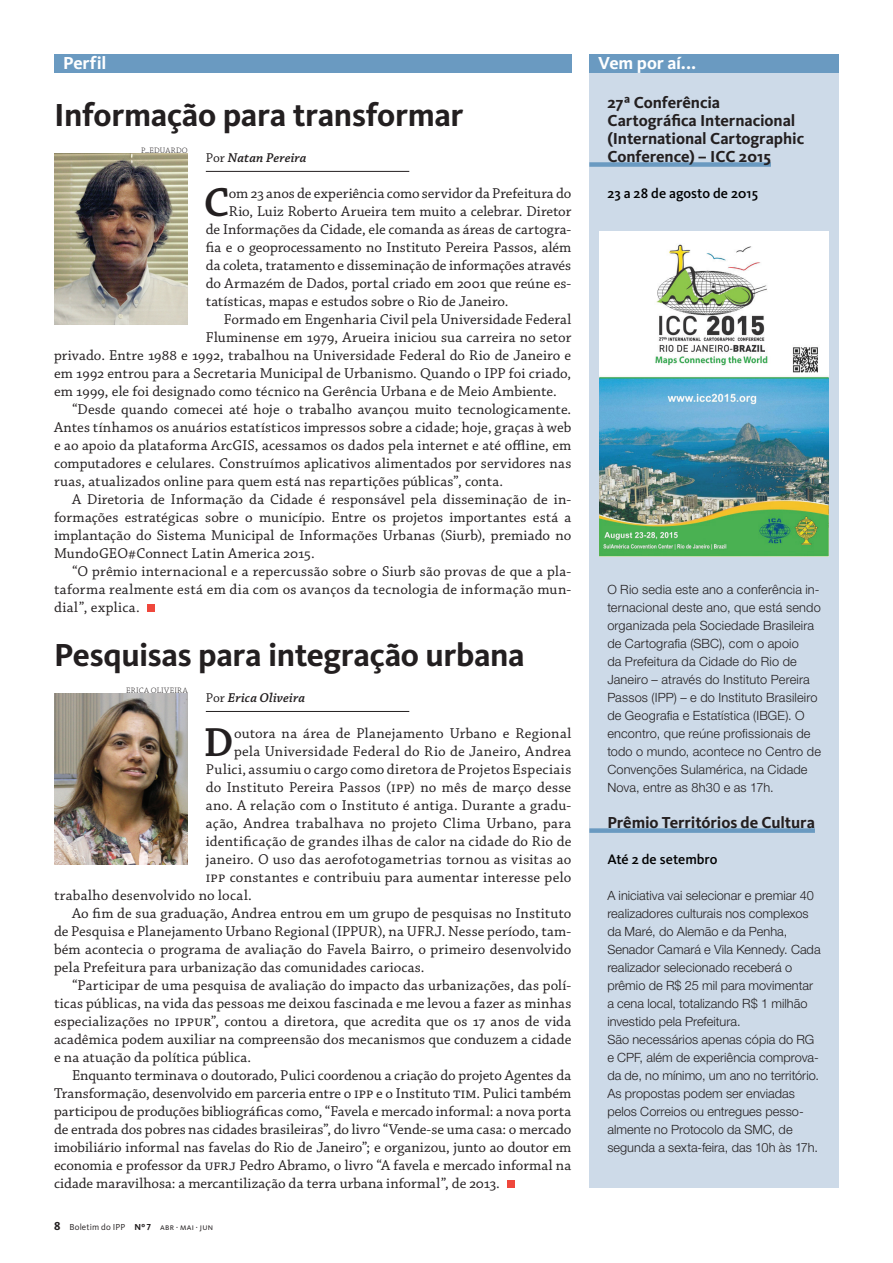
<style>
.page{position:relative;width:893px;height:1263px;background:#fff}
.page>*{position:absolute;margin:0;border:0;box-sizing:border-box;transform-origin:0 0}
.t1{font:600 42.75px "Chaparral Pro";color:#231f20}
.t2{font:700 33px "Kievit";letter-spacing:-.01em;color:#231f20}
.t3{font:700 18px "Kievit";letter-spacing:-.01em;color:#fff}
.t4{font:700 16.5px/18px "Kievit";letter-spacing:-.005em;color:#231f20}
.t5{font:15px "Chaparral Pro";letter-spacing:.01em;color:#231f20}
.t6{font:15px "Chaparral Pro";letter-spacing:.03em;color:#231f20}
.t7{font:500 14.25px "Kievit";color:#000}
.t8{font:italic 600 13.5px "Chaparral Pro";letter-spacing:.01em;color:#231f20}
.t9{font:300 12.75px/18px "Helvetica Neue LT Std";letter-spacing:.005em;color:#231f20}
.t10{font:9px "Kievit";letter-spacing:.015em;color:#231f20}
.t11{font:300 8.25px "Chaparral Pro";letter-spacing:.055em;color:#231f20}
.s1{font-weight:400;font-style:normal}
.s2{font-family:"Kievit Bold SC";font-size:12px}
.s3{font-family:"Kievit Bold SC"}
.s4{font-family:"Kievit Regular SC"}
</style>
<div class="page">
<div style="left:54px;top:54px;width:517px;height:18px;background:#6a9ac1"></div>
<div style="left:589px;top:72px;width:250px;height:1116px;background:#cddae8"></div>
<div style="left:589px;top:162px;width:182px;height:5px;background:#6a9ac1"></div>
<div style="left:589px;top:828px;width:226px;height:5px;background:#6a9ac1"></div>
<div style="left:589px;top:54px;width:250px;height:18px;background:#6a9ac1"></div>
<hr style="left:206px;top:711px;width:203px;height:1px;background:#231f20">
<div style="left:507px;top:1181px;width:8px;height:7px;background:#ef473c"></div>
<hr style="left:206px;top:171px;width:203px;height:1px;background:#231f20">
<div style="left:148px;top:604px;width:7px;height:8px;background:#ef473c"></div>
<img style="left:54px;top:153px;width:134px;height:171px">
<img style="left:54px;top:693px;width:134px;height:171px">
<img style="left:599px;top:231px;width:230px;height:325px">
<p class="t3" style="left:63px;top:53px;width:45px">Perfil</p>
<h2 class="t2" style="left:54px;top:96px;width:411px">Informação para transformar</h2>
<p class="t11" style="left:141px;top:146px;width:48px">P_EDUARDO</p>
<p class="t8" style="left:206px;top:150px;width:102px"><span class="s1">Por</span> Natan Pereira</p>
<h1 class="t1" style="left:204px;top:178px;width:27px">C</h1>
<p class="t5" style="left:229px;top:185px;width:344px">om 23 anos de experiência como servidor da Prefeitura do</p>
<p class="t5" style="left:229px;top:203px;width:344px">Rio, Luiz Roberto Arueira tem muito a celebrar. Diretor</p>
<p class="t5" style="left:206px;top:221px;width:367px">de Informações da Cidade, ele comanda as áreas de cartogra-</p>
<p class="t5" style="left:206px;top:239px;width:367px">fia e o geoprocessamento no Instituto Pereira Passos, além</p>
<p class="t5" style="left:206px;top:257px;width:367px">da coleta, tratamento e disseminação de informações através</p>
<p class="t5" style="left:206px;top:275px;width:367px">do Armazém de Dados, portal criado em 2001 que reúne es-</p>
<p class="t5" style="left:206px;top:293px;width:304px">tatísticas, mapas e estudos sobre o Rio de Janeiro.</p>
<p class="t5" style="left:224px;top:311px;width:349px">Formado em Engenharia Civil pela Universidade Federal</p>
<p class="t5" style="left:206px;top:329px;width:367px">Fluminense em 1979, Arueira iniciou sua carreira no setor</p>
<p class="t5" style="left:54px;top:347px;width:519px">privado. Entre 1988 e 1992, trabalhou na Universidade Federal do Rio de Janeiro e</p>
<p class="t5" style="left:54px;top:365px;width:519px">em 1992 entrou para a Secretaria Municipal de Urbanismo. Quando o IPP foi criado,</p>
<p class="t5" style="left:54px;top:383px;width:504px">em 1999, ele foi designado como técnico na Gerência Urbana e de Meio Ambiente.</p>
<p class="t5" style="left:72px;top:401px;width:501px">“Desde quando comecei até hoje o trabalho avançou muito tecnologicamente.</p>
<p class="t5" style="left:54px;top:419px;width:519px">Antes tínhamos os anuários estatísticos impressos sobre a cidade; hoje, graças à web</p>
<p class="t5" style="left:54px;top:437px;width:519px">e ao apoio da plataforma ArcGIS, acessamos os dados pela internet e até offline, em</p>
<p class="t5" style="left:54px;top:455px;width:519px">computadores e celulares. Construímos aplicativos alimentados por servidores nas</p>
<p class="t5" style="left:54px;top:473px;width:451px">ruas, atualizados online para quem está nas repartições públicas”, conta.</p>
<p class="t5" style="left:72px;top:491px;width:501px">A Diretoria de Informação da Cidade é responsável pela disseminação de in-</p>
<p class="t5" style="left:54px;top:509px;width:519px">formações estratégicas sobre o município. Entre os projetos importantes está a</p>
<p class="t5" style="left:54px;top:527px;width:519px">implantação do Sistema Municipal de Informações Urbanas (Siurb), premiado no</p>
<p class="t5" style="left:54px;top:545px;width:262px">MundoGEO#Connect Latin America 2015.</p>
<p class="t5" style="left:72px;top:563px;width:501px">“O prêmio internacional e a repercussão sobre o Siurb são provas de que a pla-</p>
<p class="t5" style="left:54px;top:581px;width:519px">taforma realmente está em dia com os avanços da tecnologia de informação mun-</p>
<p class="t5" style="left:54px;top:599px;width:87px">dial”, explica.</p>
<h2 class="t2" style="left:54px;top:636px;width:472px">Pesquisas para integração urbana</h2>
<p class="t11" style="left:126px;top:686px;width:63px">ERICA OLIVEIRA</p>
<p class="t8" style="left:206px;top:690px;width:101px"><span class="s1">Por</span> Erica Oliveira</p>
<h1 class="t1" style="left:204px;top:718px;width:31px">D</h1>
<p class="t6" style="left:234px;top:725px;width:339px">outora na área de Planejamento Urbano e Regional</p>
<p class="t5" style="left:234px;top:743px;width:339px">pela Universidade Federal do Rio de Janeiro, Andrea</p>
<p class="t6" style="left:206px;top:761px;width:367px">Pulici, assumiu o cargo como diretora de Projetos Especiais</p>
<p class="t5" style="left:206px;top:779px;width:367px">do Instituto Pereira Passos (ipp) no mês de março desse</p>
<p class="t5" style="left:206px;top:797px;width:367px">ano. A relação com o Instituto é antiga. Durante a gradu-</p>
<p class="t6" style="left:206px;top:815px;width:367px">ação, Andrea trabalhava no projeto Clima Urbano, para</p>
<p class="t6" style="left:206px;top:833px;width:367px">identificação de grandes ilhas de calor na cidade do Rio de</p>
<p class="t6" style="left:206px;top:851px;width:367px">janeiro. O uso das aerofotogametrias tornou as visitas ao</p>
<p class="t5" style="left:206px;top:869px;width:367px">ipp constantes e contribuiu para aumentar interesse pelo</p>
<p class="t5" style="left:54px;top:887px;width:199px">trabalho desenvolvido no local.</p>
<p class="t5" style="left:72px;top:905px;width:501px">Ao fim de sua graduação, Andrea entrou em um grupo de pesquisas no Instituto</p>
<p class="t5" style="left:54px;top:923px;width:519px">de Pesquisa e Planejamento Urbano Regional (IPPUR), na UFRJ. Nesse período, tam-</p>
<p class="t5" style="left:54px;top:941px;width:519px">bém acontecia o programa de avaliação do Favela Bairro, o primeiro desenvolvido</p>
<p class="t5" style="left:54px;top:959px;width:372px">pela Prefeitura para urbanização das comunidades cariocas.</p>
<p class="t5" style="left:72px;top:977px;width:501px">“Participar de uma pesquisa de avaliação do impacto das urbanizações, das polí-</p>
<p class="t5" style="left:54px;top:995px;width:519px">ticas públicas, na vida das pessoas me deixou fascinada e me levou a fazer as minhas</p>
<p class="t5" style="left:54px;top:1013px;width:519px">especializações no ippur”, contou a diretora, que acredita que os 17 anos de vida</p>
<p class="t5" style="left:54px;top:1031px;width:519px">acadêmica podem auxiliar na compreensão dos mecanismos que conduzem a cidade</p>
<p class="t5" style="left:54px;top:1049px;width:199px">e na atuação da política pública.</p>
<p class="t5" style="left:72px;top:1067px;width:501px">Enquanto terminava o doutorado, Pulici coordenou a criação do projeto Agentes da</p>
<p class="t5" style="left:54px;top:1085px;width:519px">Transformação, desenvolvido em parceria entre o ipp e o Instituto tim. Pulici também</p>
<p class="t5" style="left:54px;top:1103px;width:519px">participou de produções bibliográficas como, “Favela e mercado informal: a nova porta</p>
<p class="t5" style="left:54px;top:1121px;width:519px">de entrada dos pobres nas cidades brasileiras”, do livro “Vende-se uma casa: o mercado</p>
<p class="t5" style="left:54px;top:1139px;width:519px">imobiliário informal nas favelas do Rio de Janeiro”; e organizou, junto ao doutor em</p>
<p class="t5" style="left:54px;top:1157px;width:519px">economia e professor da ufrj Pedro Abramo, o livro “A favela e mercado informal na</p>
<p class="t5" style="left:54px;top:1175px;width:447px">cidade maravilhosa: a mercantilização da terra urbana informal”, de 2013.</p>
<p class="t10" style="left:54px;top:1222px;width:160px"><span class="s2">8</span> Boletim do IPP <span class="s3">Nº 7</span> <span class="s4">abr</span> · <span class="s4">mai</span> · <span class="s4">jun</span></p>
<p class="t3" style="left:598px;top:53px;width:99px">Vem por aí...</p>
<p class="t4" style="left:607px;top:94px;width:198px">27ª Conferência<br>Cartográfica Internacional (International Cartographic<br>Conference) – ICC 2015</p>
<p class="t7" style="left:607px;top:185px;width:152px">23 a 28 de agosto de 2015</p>
<p class="t9" style="left:607px;top:580px;width:215px">O Rio sedia este ano a conferência in&shy;ternacional deste ano, que está sendo organizada pela Sociedade Brasileira de Cartografia (SBC), com o apoio<br>da Prefeitura da Cidade do Rio de Janeiro – através do Instituto Pereira Passos (IPP) – e do Instituto Brasileiro de Geografia e Estatística (IBGE). O encontro, que reúne profissionais de todo o mundo, acontece no Centro de Convenções Sulamérica, na Cidade Nova, entre as 8h30 e as 17h.</p>
<p class="t4" style="left:607px;top:814px;width:209px">Prêmio Territórios de Cultura</p>
<p class="t7" style="left:607px;top:851px;width:112px">Até 2 de setembro</p>
<p class="t9" style="left:607px;top:886px;width:215px">A iniciativa vai selecionar e premiar 40 realizadores culturais nos complexos da Maré, do Alemão e da Penha, Senador Camará e Vila Kennedy. Cada realizador selecionado receberá o prêmio de R$ 25 mil para movimentar a cena local, totalizando R$ 1 milhão investido pela Prefeitura.<br>São necessários apenas cópia do RG e CPF, além de experiência comprova&shy;da de, no mínimo, um ano no território.<br>As propostas podem ser enviadas pelos Correios ou entregues pesso&shy;almente no Protocolo da SMC, de segunda a sexta-feira, das 10h às 17h.</p>
</div>
